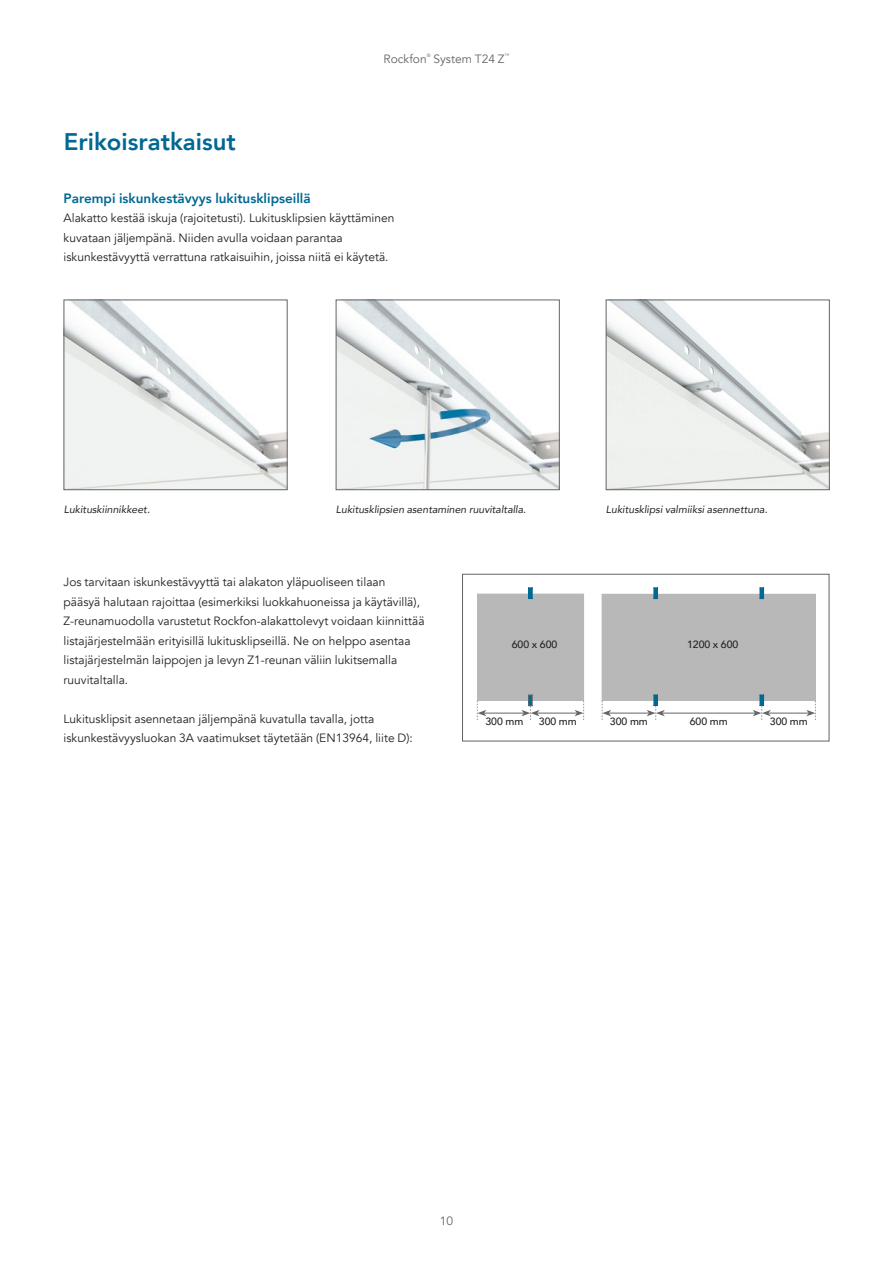
<style>
.page{position:relative;width:893px;height:1263px;background:#fff}
.page>*{position:absolute;margin:0;border:0;box-sizing:border-box;transform-origin:0 0}
.t1{font:800 24px "Avenir";color:#006893}
.t2{font:800 13.5px "Avenir";color:#006893}
.t3{font:12px/19.5px "Avenir";color:#231f20}
.t4{font:12px "Avenir";color:#636466}
.t5{font:italic 10.5px "Avenir";color:#231f20}
.t6{font:500 10.5px "Avenir";color:#231f20}
.t7{font:4.8px "Avenir";color:#636466}
</style>
<div class="page">
<div style="left:602px;top:594px;width:213px;height:106px;background:#b8b8b8"></div>
<div style="left:477px;top:594px;width:107px;height:106px;background:#b8b8b8"></div>
<hr style="left:477px;top:700px;width:107px;height:1px;background:#b8b8b8">
<hr style="left:833px;top:594px;width:1px;height:106px;background:#b8b8b8">
<hr style="left:892px;top:594px;width:1px;height:106px;background:#b8b8b8">
<hr style="left:602px;top:700px;width:213px;height:1px;background:#b8b8b8">
<hr style="left:815px;top:594px;width:1px;height:106px;background:#b8b8b8">
<svg style="left:760px;top:588px;width:4px;height:11px"></svg>
<svg style="left:654px;top:588px;width:4px;height:11px"></svg>
<svg style="left:528px;top:588px;width:5px;height:11px"></svg>
<div style="left:462px;top:574px;width:367px;height:167px;border:1px solid #636466"></div>
<img style="left:66px;top:302px;width:219px;height:186px">
<div style="left:64px;top:300px;width:223px;height:190px;border:1px solid #636466"></div>
<img style="left:608px;top:302px;width:219px;height:186px">
<div style="left:606px;top:300px;width:223px;height:190px;border:1px solid #636466"></div>
<img style="left:338px;top:302px;width:219px;height:186px">
<div style="left:336px;top:300px;width:223px;height:190px;border:1px solid #636466"></div>
<hr style="left:484px;top:713px;width:40px;height:1px;background:#636466">
<svg style="left:477px;top:701px;width:9px;height:19px"></svg>
<hr style="left:537px;top:713px;width:40px;height:1px;background:#636466">
<svg style="left:575px;top:701px;width:9px;height:19px"></svg>
<svg style="left:521px;top:695px;width:19px;height:25px"></svg>
<hr style="left:609px;top:713px;width:40px;height:1px;background:#636466">
<svg style="left:602px;top:701px;width:9px;height:19px"></svg>
<hr style="left:768px;top:713px;width:41px;height:1px;background:#636466">
<svg style="left:806px;top:701px;width:10px;height:19px"></svg>
<hr style="left:662px;top:713px;width:93px;height:1px;background:#636466">
<svg style="left:753px;top:695px;width:18px;height:25px"></svg>
<svg style="left:647px;top:695px;width:18px;height:25px"></svg>
<h1 class="t1" style="left:64px;top:123px;width:174px">Erikoisratkaisut</h1>
<p class="t4" style="left:384px;top:52px;width:45px">Rockfon</p>
<p class="t7" style="left:427px;top:53px;width:5px">®</p>
<p class="t4" style="left:433px;top:52px;width:73px">System T24 Z</p>
<p class="t7" style="left:505px;top:53px;width:6px">™</p>
<p class="t2" style="left:64px;top:188px;width:249px">Parempi iskunkestävyys lukitusklipseillä</p>
<p class="t3" style="left:64px;top:209px;width:332px">Alakatto kestää iskuja (rajoitetusti). Lukitusklipsien käyttäminen kuvataan jäljempänä. Niiden avulla voidaan parantaa iskunkestävyyttä verrattuna ratkaisuihin, joissa niitä ei käytetä.</p>
<p class="t5" style="left:64px;top:503px;width:88px">Lukituskiinnikkeet.</p>
<p class="t5" style="left:336px;top:503px;width:192px">Lukitusklipsien asentaminen ruuvitaltalla.</p>
<p class="t5" style="left:606px;top:503px;width:163px">Lukitusklipsi valmiiksi asennettuna.</p>
<p class="t3" style="left:64px;top:573px;width:362px">Jos tarvitaan iskunkestävyyttä tai alakaton yläpuoliseen tilaan pääsyä halutaan rajoittaa (esimerkiksi luokkahuoneissa ja käytävillä), Z-reunamuodolla varustetut Rockfon-alakattolevyt voidaan kiinnittää listajärjestelmään erityisillä lukitusklipseillä. Ne on helppo asentaa listajärjestelmän laippojen ja levyn Z1-reunan väliin lukitsemalla ruuvitaltalla.</p>
<p class="t3" style="left:64px;top:709px;width:351px">Lukitusklipsit asennetaan jäljempänä kuvatulla tavalla, jotta iskunkestävyysluokan 3A vaatimukset täytetään (EN13964, liite D):</p>
<p class="t6" style="left:512px;top:635px;width:47px">600 x 600</p>
<p class="t6" style="left:687px;top:635px;width:53px">1200 x 600</p>
<p class="t6" style="left:485px;top:712px;width:39px">300 mm</p>
<p class="t6" style="left:539px;top:712px;width:39px">300 mm</p>
<p class="t6" style="left:610px;top:712px;width:39px">300 mm</p>
<p class="t6" style="left:690px;top:712px;width:39px">600 mm</p>
<p class="t6" style="left:770px;top:712px;width:39px">300 mm</p>
<p class="t4" style="left:440px;top:1213px;width:15px">10</p>
</div>
